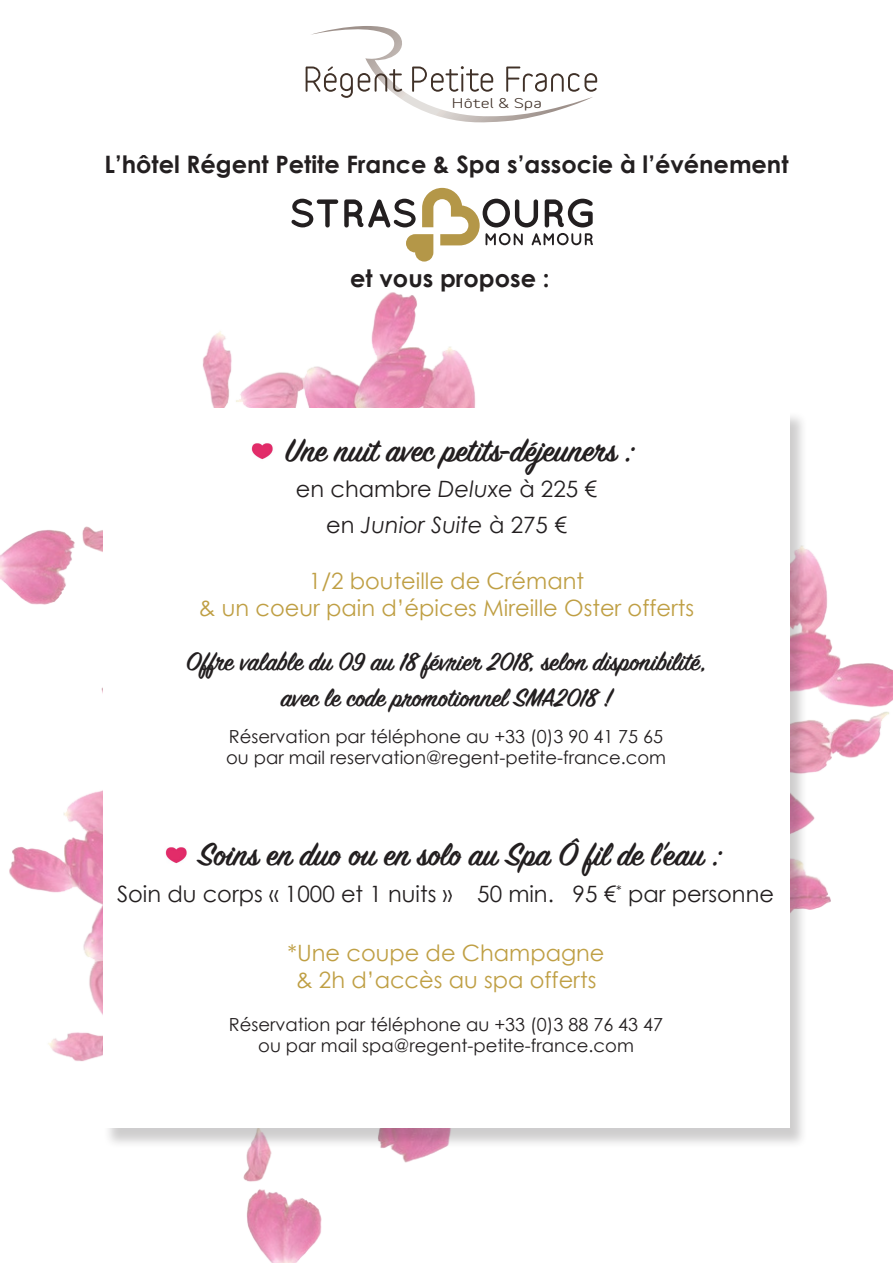
<style>
.page{position:relative;width:893px;height:1263px;background:#fff}
.page>*{position:absolute;margin:0;border:0;box-sizing:border-box;transform-origin:0 0}
.t1{font:600 36px "Sign Painter House Script";color:#231f20}
.t2{font:600 28.5px "Sign Painter House Script";color:#231f20}
.t3{font:700 24px "Century Gothic";color:#231f20}
.t4{font:22.5px "Century Gothic";color:#bf9f44}
.t5{font:22.5px "Century Gothic";color:#231f20}
.t6{font:italic 22.5px "Century Gothic";color:#231f20}
.t7{font:18px "Century Gothic";color:#231f20}
.t8{font:700 12.75px "Variable";letter-spacing:.005em;color:#403128;scale:1.39 1}
.s1{font-style:italic}
.s2{font-style:normal}
</style>
<div class="page">
<img style="left:9px;top:790px;width:433px;height:473px">
<img style="left:0;top:292px;width:476px;height:402px">
<img style="left:808px;top:550px;width:85px;height:360px">
<svg style="left:291px;top:188px;width:302px;height:74px"></svg>
<div style="left:103px;top:411px;width:705px;height:738px;background:#231f20;opacity:.22"></div>
<div style="left:103px;top:408px;width:687px;height:719px;background:#fff"></div>
<img style="left:251px;top:443px;width:22px;height:16px">
<img style="left:165px;top:847px;width:22px;height:16px">
<svg style="left:306px;top:26px;width:291px;height:97px"></svg>
<p class="t8" style="left:452px;top:95px;width:66px">Hôtel &amp; Spa</p>
<p class="t3" style="left:104px;top:149px;width:685px">L’hôtel Régent Petite France &amp; Spa s’associe à l’événement</p>
<p class="t3" style="left:350px;top:263px;width:201px">et vous propose :</p>
<p class="t1" style="left:259px;top:429px;width:377px">• Une nuit avec petits-déjeuners :</p>
<p class="t5" style="left:296px;top:475px;width:303px">en chambre <span class="s1">Deluxe</span> à 225 €</p>
<p class="t6" style="left:326px;top:511px;width:242px"><span class="s2">en</span> Junior Suite <span class="s2">à 275 €</span></p>
<p class="t4" style="left:309px;top:567px;width:277px">1/2 bouteille de Crémant</p>
<p class="t4" style="left:199px;top:594px;width:497px">&amp; un coeur pain d’épices Mireille Oster offerts</p>
<p class="t2" style="left:186px;top:644px;width:522px">Offre valable du 09 au 18 février 2018, selon disponibilité,</p>
<p class="t2" style="left:281px;top:680px;width:333px">avec le code promotionnel SMA2018 !</p>
<p class="t7" style="left:229px;top:726px;width:436px">Réservation par téléphone au +33 (0)3 90 41 75 65</p>
<p class="t7" style="left:226px;top:747px;width:441px">ou par mail reservation@regent-petite-france.com</p>
<p class="t1" style="left:172px;top:832px;width:551px">• Soins en duo ou en solo au Spa Ô fil de l’eau :</p>
<p class="t5" style="left:117px;top:881px;width:658px">Soin du corps « 1000 et 1 nuits » 50 min. 95 €<sup>*</sup> par personne</p>
<p class="t4" style="left:288px;top:939px;width:319px">*Une coupe de Champagne</p>
<p class="t4" style="left:296px;top:966px;width:302px">&amp; 2h d’accès au spa offerts</p>
<p class="t7" style="left:229px;top:1014px;width:436px">Réservation par téléphone au +33 (0)3 88 76 43 47</p>
<p class="t7" style="left:258px;top:1035px;width:377px">ou par mail spa@regent-petite-france.com</p>
</div>
